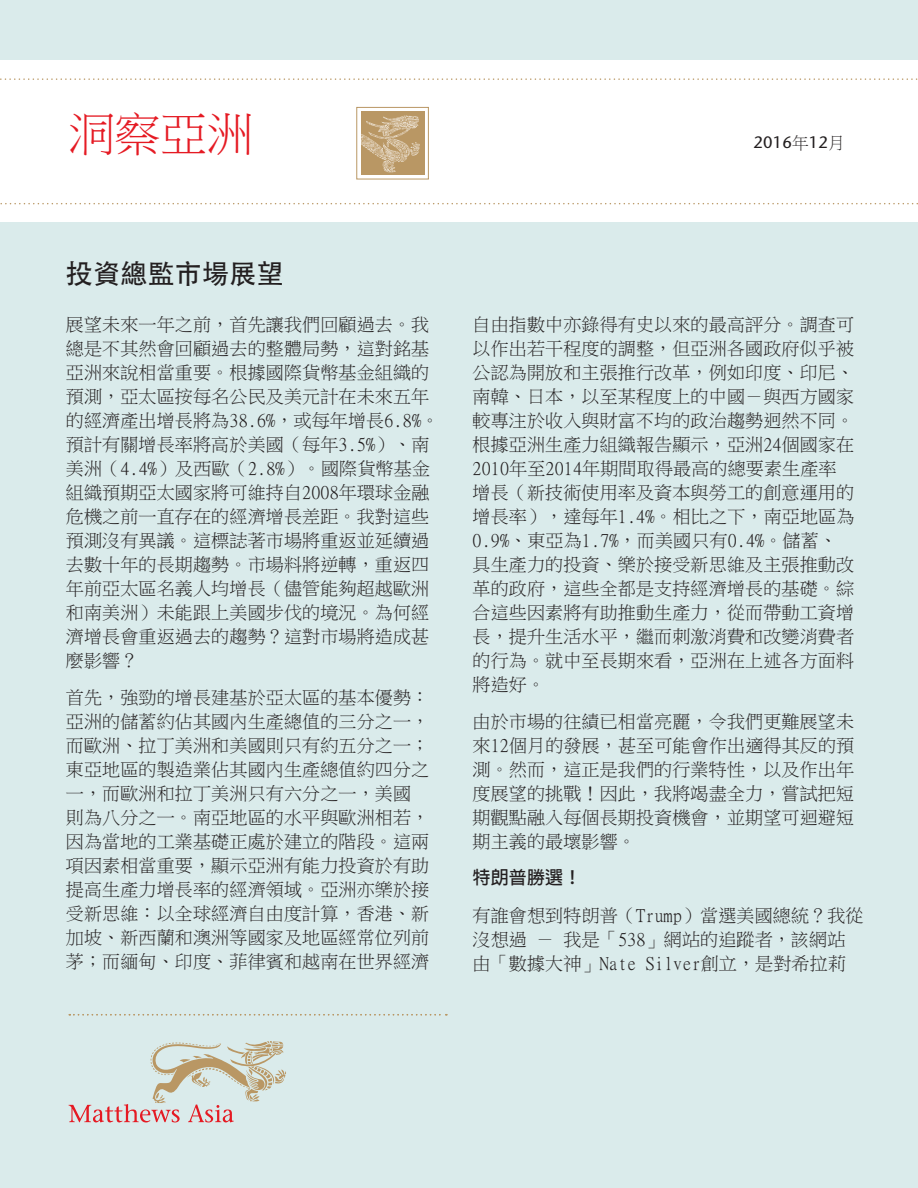
<style>
.page{position:relative;width:918px;height:1188px;background:#daebeb}
.page>*{position:absolute;margin:0;border:0;box-sizing:border-box;transform-origin:0 0}
.t1{font:500 46.5px "Stone Serif Std";letter-spacing:-.01em;color:#e51a23}
.t2{font:46.5px "Ming Li U";color:#e51a23}
._3_Body_text{font:500 27px "ST Heiti TC";letter-spacing:.01em;color:#231f20}
._3_Body_text-2{font:18px/24px "Ming Li U";letter-spacing:.01em;color:#231f20}
._3_Body_text-3{font:700 18px "Adobe Fan Heiti Std";letter-spacing:.01em;color:#231f20}
.t3{font:500 16.5px "Stone Sans Std";letter-spacing:.01em;color:#231f20}
.s1{font-family:"Ming Li U";font-weight:400}
</style>
<div class="page">
<svg style="left:69px;top:1041px;width:217px;height:81px"></svg>
<div style="left:0;top:60px;width:918px;height:162px;background:#fff"></div>
<svg style="left:0;top:78px;width:918px;height:2px"></svg>
<svg style="left:0;top:203px;width:918px;height:1px"></svg>
<svg style="left:69px;top:1014px;width:378px;height:1px"></svg>
<div style="left:357px;top:107px;width:72px;height:72px;border:1px solid #b99764"></div>
<svg style="left:361px;top:112px;width:63px;height:63px;background:#c2a579"></svg>
<p class="t2" style="left:69px;top:111px;width:186px">洞察亞洲</p>
<p class="t1" style="left:69px;top:104px;width:251px">Asia Insight</p>
<p class="_3_Body_text" style="left:66px;top:258px;width:219px">投資總監市場展望</p>
<p class="_3_Body_text-2" style="left:66px;top:313px;width:375px">展望未來一年之前，首先讓我們回顧過去。我總是不其然會回顧過去的整體局勢，這對銘基亞洲來說相當重要。根據國際貨幣基金組織的預測，亞太區按每名公民及美元計在未來五年的經濟產出增長將為38.6%，或每年增長6.8%。預計有關增長率將高於美國（每年3.5%）、南美洲（4.4%）及西歐（2.8%）。國際貨幣基金組織預期亞太國家將可維持自2008年環球金融危機之前一直存在的經濟增長差距。我對這些預測沒有異議。這標誌著市場將重返並延續過去數十年的長期趨勢。市場料將逆轉，重返四年前亞太區名義人均增長（儘管能夠超越歐洲和南美洲）未能跟上美國步伐的境況。為何經濟增長會重返過去的趨勢？這對市場將造成甚麼影響？</p>
<p class="_3_Body_text-2" style="left:66px;top:686px;width:365px">首先，強勁的增長建基於亞太區的基本優勢：亞洲的儲蓄約佔其國內生產總值的三分之一，而歐洲、拉丁美洲和美國則只有約五分之一；東亞地區的製造業佔其國內生產總值約四分之一，而歐洲和拉丁美洲只有六分之一，美國則為八分之一。南亞地區的水平與歐洲相若，因為當地的工業基礎正處於建立的階段。這兩項因素相當重要，顯示亞洲有能力投資於有助提高生產力增長率的經濟領域。亞洲亦樂於接受新思維：以全球經濟自由度計算，香港、新加坡、新西蘭和澳洲等國家及地區經常位列前茅；而緬甸、印度、菲律賓和越南在世界經濟</p>
<p class="t3" style="left:754px;top:132px;width:92px">2016<span class="s1">年</span>12<span class="s1">月</span></p>
<p class="_3_Body_text-2" style="left:472px;top:313px;width:383px">自由指數中亦錄得有史以來的最高評分。調查可以作出若干程度的調整，但亞洲各國政府似乎被公認為開放和主張推行改革，例如印度、印尼、南韓、日本，以至某程度上的中國－與西方國家較專注於收入與財富不均的政治趨勢迥然不同。根據亞洲生產力組織報告顯示，亞洲24個國家在<br>2010年至2014年期間取得最高的總要素生產率增長（新技術使用率及資本與勞工的創意運用的增長率），達每年1.4%。相比之下，南亞地區為<br>0.9%、東亞為1.7%，而美國只有0.4%。儲蓄、具生產力的投資、樂於接受新思維及主張推動改革的政府，這些全都是支持經濟增長的基礎。綜合這些因素將有助推動生產力，從而帶動工資增長，提升生活水平，繼而刺激消費和改變消費者的行為。就中至長期來看，亞洲在上述各方面料將造好。</p>
<p class="_3_Body_text-2" style="left:472px;top:710px;width:383px;text-align:justify">由於市場的往績已相當亮麗，令我們更難展望未來12個月的發展，甚至可能會作出適得其反的預測。然而，這正是我們的行業特性，以及作出年度展望的挑戰！因此，我將竭盡全力，嘗試把短期觀點融入每個長期投資機會，並期望可迴避短期主義的最壞影響。</p>
<p class="_3_Body_text-3" style="left:472px;top:867px;width:110px">特朗普勝選！</p>
<p class="_3_Body_text-2" style="left:472px;top:904px;width:393px">有誰會想到特朗普（Trump）當選美國總統？我從沒想過 － 我是「538」網站的追蹤者，該網站由「數據大神」Nate Silver創立，是對希拉莉</p>
</div>
